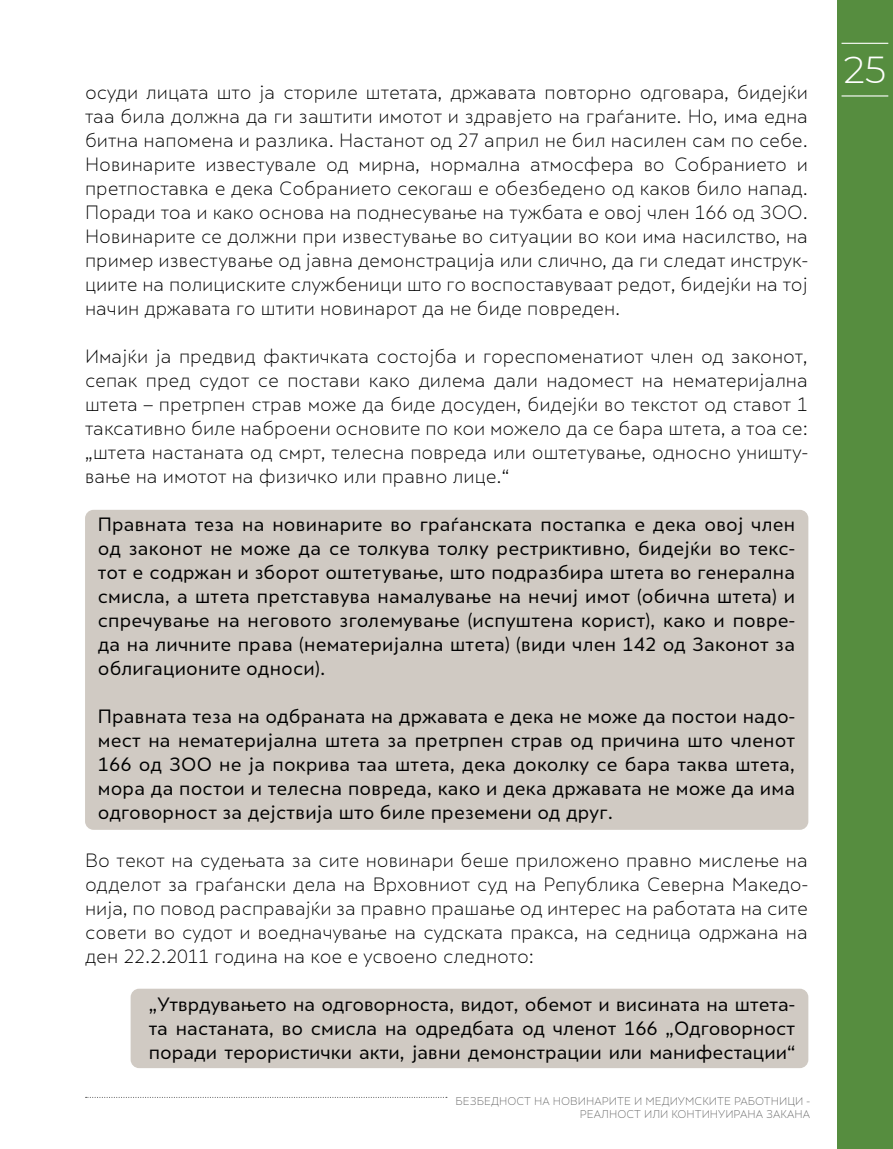
<style>
.page{position:relative;width:893px;height:1149px;background:#fff}
.page>*{position:absolute;margin:0;border:0;box-sizing:border-box;transform-origin:0 0}
.t1{font:300 37.5px "Montserrat";color:#fff}
.t2{font:300 18px/24px "Skola Sans";color:#000;text-align:justify}
.t3{font:18px/24px "Skola Sans";letter-spacing:.01em;color:#000;text-align:justify}
.t4{font:300 10.5px/13.5px "Skola Sans";color:#666;text-align:right}
</style>
<div class="page">
<div style="left:838px;top:0;width:55px;height:1148px;background:#568d3f"></div>
<hr style="left:841px;top:43px;width:47px;height:1px;background:#fff">
<hr style="left:841px;top:95px;width:47px;height:1px;background:#fff">
<div style="left:131px;top:988px;width:677px;height:79px;background:#d0cac3;border-radius:9px"></div>
<div style="left:85px;top:509px;width:723px;height:320px;background:#d0cac3;border-radius:9px"></div>
<p class="t2" style="left:85px;top:80px;width:724px">осуди лицата што ја сториле штетата, државата повторно одговара, бидејќи таа била должна да ги заштити имотот и здравјето на граѓаните. Но, има една битна напомена и разлика. Настанот од 27 април не бил насилен сам по себе.<br>Новинарите известувале од мирна, нормална атмосфера во Собранието и претпоставка е дека Собранието секогаш е обезбедено од каков било напад.<br>Поради тоа и како основа на поднесување на тужбата е овој член 166 од ЗОО.<br>Новинарите се должни при известување во ситуации во кои има насилство, на пример известување од јавна демонстрација или слично, да ги следат инструк&shy;циите на полициските службеници што го воспоставуваат редот, бидејќи на тој начин државата го штити новинарот да не биде повреден.</p>
<p class="t2" style="left:85px;top:344px;width:724px">Имајќи ја предвид фактичката состојба и гореспоменатиот член од законот, сепак пред судот се постави како дилема дали надомест на нематеријална штета – претрпен страв може да биде досуден, бидејќи во текстот од ставот 1 таксативно биле наброени основите по кои можело да се бара штета, а тоа се: „штета настаната од смрт, телесна повреда или оштетување, односно уништу&shy;вање на имотот на физичко или правно лице.“</p>
<p class="t3" style="left:98px;top:512px;width:699px">Правната теза на новинарите во граѓанската постапка е дека овој член од законот не може да се толкува толку рестриктивно, бидејќи во текс&shy;тот е содржан и зборот оштетување, што подразбира штета во генерална смисла, а штета претставува намалување на нечиј имот (обична штета) и спречување на неговото зголемување (испуштена корист), како и повре&shy;да на личните права (нематеријална штета) (види член 142 од Законот за облигационите односи).</p>
<p class="t3" style="left:98px;top:704px;width:699px">Правната теза на одбраната на државата е дека не може да постои надо&shy;мест на нематеријална штета за претрпен страв од причина што членот 166 од ЗОО не ја покрива таа штета, дека доколку се бара таква штета, мора да постои и телесна повреда, како и дека државата не може да има одговорност за дејствија што биле преземени од друг.</p>
<p class="t2" style="left:85px;top:848px;width:724px">Во текот на судењата за сите новинари беше приложено правно мислење на одделот за граѓански дела на Врховниот суд на Република Северна Македо&shy;нија, по повод расправајќи за правно прашање од интерес на работата на сите совети во судот и воедначување на судската пракса, на седница одржана на ден 22.2.2011 година на кое е усвоено следното:</p>
<p class="t3" style="left:149px;top:992px;width:648px">„Утврдувањето на одговорноста, видот, обемот и висината на штета&shy;та настаната, во смисла на одредбата од членот 166 „Одговорност поради терористички акти, јавни демонстрации или манифестации“</p>
<p class="t4" style="left:455px;top:1093px;width:356px">БЕЗБЕДНОСТ НА НОВИНАРИТЕ И МЕДИУМСКИТЕ РАБОТНИЦИ -<br>РЕАЛНОСТ ИЛИ КОНТИНУИРАНА ЗАКАНА</p>
<h1 class="t1" style="left:844px;top:44px;width:44px">25</h1>
</div>
